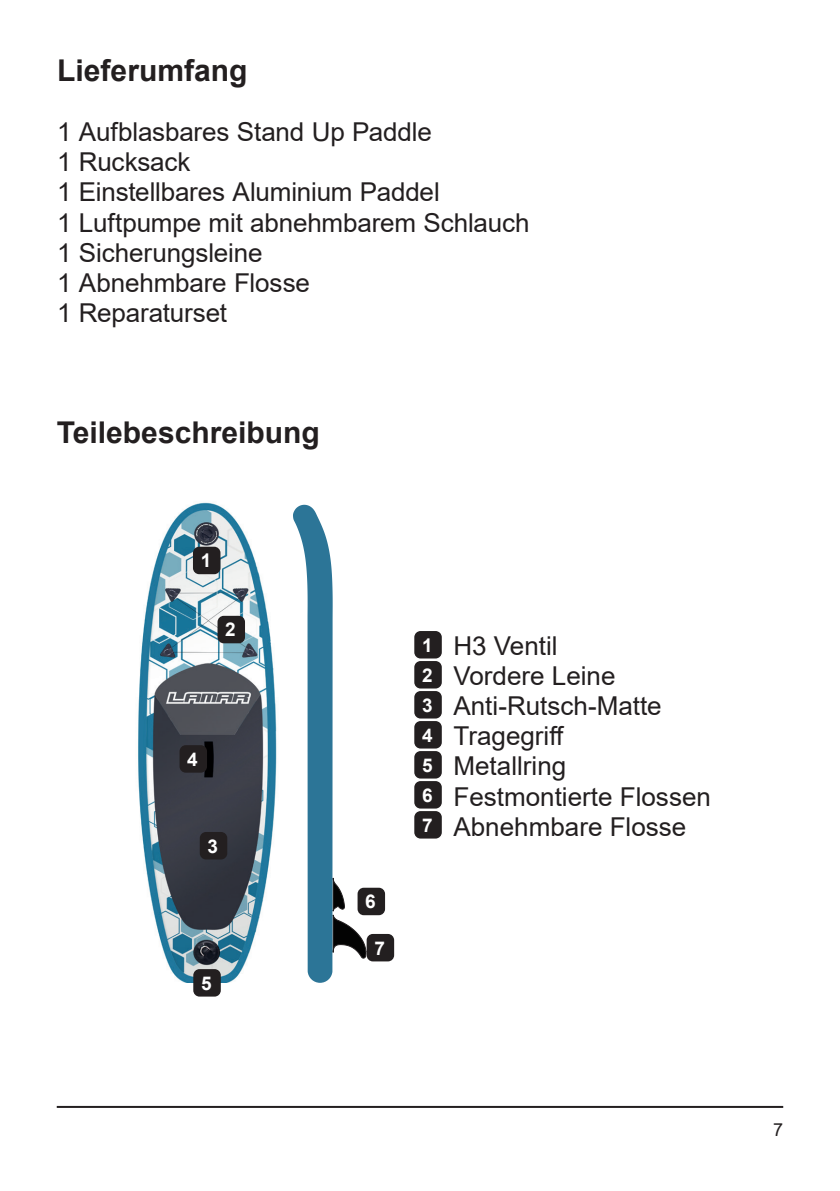
<style>
.page{position:relative;width:840px;height:1191px;background:#fff}
.page>*{position:absolute;margin:0;border:0;box-sizing:border-box;transform-origin:0 0}
.t1{font:700 30px "Arial";color:#231f20}
.t2{font:26px/30.2px "Arial";letter-spacing:-.005em;color:#231f20}
.t3{font:700 19px/30px "Arial";color:#fff;text-align:justify}
.t4{font:18px "Arial";color:#231f20}
</style>
<div class="page">
<svg style="left:293px;top:505px;width:73px;height:477px"></svg>
<img style="left:138px;top:502px;width:139px;height:480px">
<hr style="left:57px;top:1106px;width:725px;height:2px;background:#231f20">
<div style="left:193px;top:547px;width:27px;height:27px;background:#231f20;border-radius:6px"></div>
<div style="left:217px;top:616px;width:28px;height:27px;background:#231f20;border-radius:6px"></div>
<div style="left:200px;top:832px;width:27px;height:27px;background:#231f20;border-radius:6px"></div>
<div style="left:179px;top:745px;width:28px;height:27px;background:#231f20;border-radius:6px"></div>
<div style="left:357px;top:887px;width:28px;height:28px;background:#231f20;border-radius:6px"></div>
<div style="left:366px;top:934px;width:28px;height:27px;background:#231f20;border-radius:6px"></div>
<div style="left:413px;top:630px;width:29px;height:29px;background:#231f20;border-radius:7px"></div>
<div style="left:412px;top:629px;width:31px;height:31px;border:1px solid #fff;border-radius:7px"></div>
<div style="left:413px;top:660px;width:29px;height:29px;background:#231f20;border-radius:7px"></div>
<div style="left:412px;top:659px;width:31px;height:31px;border:1px solid #fff;border-radius:7px"></div>
<div style="left:413px;top:690px;width:29px;height:29px;background:#231f20;border-radius:7px"></div>
<div style="left:412px;top:689px;width:31px;height:31px;border:1px solid #fff;border-radius:7px"></div>
<div style="left:413px;top:720px;width:29px;height:29px;background:#231f20;border-radius:7px"></div>
<div style="left:412px;top:719px;width:31px;height:31px;border:1px solid #fff;border-radius:7px"></div>
<div style="left:413px;top:750px;width:29px;height:29px;background:#231f20;border-radius:7px"></div>
<div style="left:412px;top:749px;width:31px;height:31px;border:1px solid #fff;border-radius:7px"></div>
<div style="left:413px;top:780px;width:29px;height:29px;background:#231f20;border-radius:7px"></div>
<div style="left:412px;top:779px;width:31px;height:31px;border:1px solid #fff;border-radius:7px"></div>
<div style="left:413px;top:810px;width:29px;height:29px;background:#231f20;border-radius:7px"></div>
<div style="left:412px;top:809px;width:31px;height:31px;border:1px solid #fff;border-radius:7px"></div>
<div style="left:193px;top:969px;width:28px;height:27px;background:#231f20;border-radius:6px"></div>
<p class="t1" style="left:57px;top:49px;width:192px">Lieferumfang</p>
<p class="t2" style="left:57px;top:117px;width:473px">1 Aufblasbares Stand Up Paddle<br>1 Rucksack<br>1 Einstellbares Aluminium Paddel<br>1 Luftpumpe mit abnehmbarem Schlauch<br>1 Sicherungsleine<br>1 Abnehmbare Flosse<br>1 Reparaturset</p>
<p class="t1" style="left:57px;top:411px;width:264px">Teilebeschreibung</p>
<p class="t3" style="left:200px;top:546px;width:12px">1</p>
<p class="t3" style="left:225px;top:615px;width:12px">2</p>
<p class="t3" style="left:187px;top:744px;width:12px">4</p>
<p class="t3" style="left:207px;top:831px;width:12px">3</p>
<p class="t3" style="left:201px;top:968px;width:12px">5</p>
<p class="t3" style="left:365px;top:887px;width:12px">6</p>
<p class="t3" style="left:374px;top:933px;width:12px">7</p>
<p class="t3" style="left:422px;top:630px;width:12px">1<br>2<br>3<br>4<br>5<br>6<br>7</p>
<p class="t2" style="left:453px;top:630px;width:259px">H3 Ventil<br>Vordere Leine<br>Anti-Rutsch-Matte<br>Tragegriff<br>Metallring<br>Festmontierte Flossen<br>Abnehmbare Flosse</p>
<p class="t4" style="left:772px;top:1117px;width:12px">7</p>
</div>
